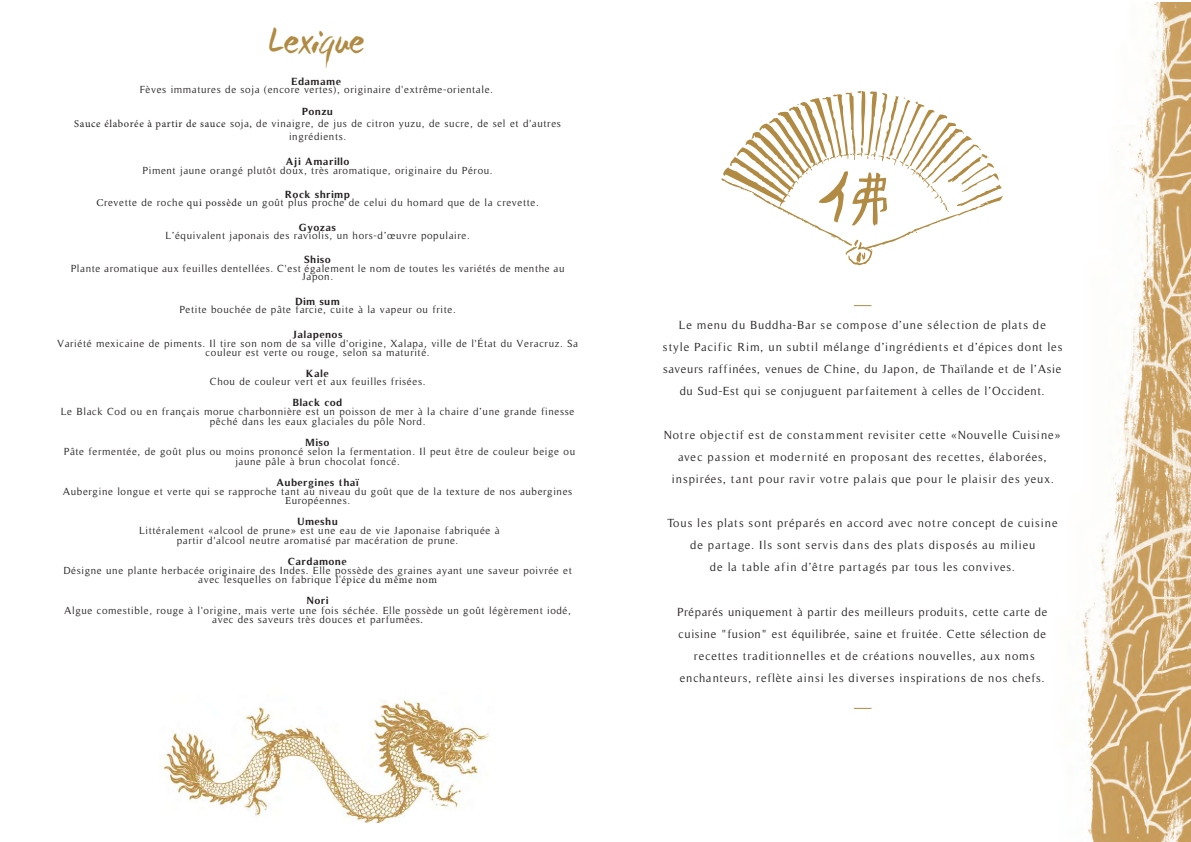
<style>
.page{position:relative;width:1191px;height:842px;background:#fff}
.page>*{position:absolute;margin:0;border:0;box-sizing:border-box;transform-origin:0 0}
.t1{font:36px "WC Mano Negra Bta";color:#b18b43}
.t2{font:12px/22px "Timeless";letter-spacing:.06em;color:#231f20;text-align:center}
.t3{font:12px/22px "Timeless";letter-spacing:.08em;color:#231f20;text-align:center}
.t4{font:10.5px/9.4px "Timeless";letter-spacing:.055em;color:#231f20;text-align:center}
.t5{font:700 10.5px "Timeless";letter-spacing:.055em;color:#231f20}
.s1{font-weight:700}
.s2{font-family:"Minion Pro"}
</style>
<div class="page">
<img style="left:853px;top:2px;width:338px;height:840px">
<img style="left:162px;top:699px;width:328px;height:124px">
<svg style="left:854px;top:305px;width:17px;height:1px"></svg>
<svg style="left:854px;top:708px;width:17px;height:1px"></svg>
<svg style="left:721px;top:90px;width:282px;height:177px"></svg>
<h1 class="t1" style="left:268px;top:18px;width:98px">Lexique</h1>
<p class="t5" style="left:291px;top:75px;width:51px">Edamame</p>
<p class="t4" style="left:140px;top:84px;width:355px">Fèves immatures de soja (encore vertes), originaire d'extrême-orientale.</p>
<p class="t4" style="left:74px;top:105px;width:488px;line-height:12.5px"><span class="s1">Ponzu<br></span><span class="s2">Sauce élaborée à partir de sauce</span> soja<span class="s2">,</span> de vinaigre, de jus de citron yuzu, de sucre, de sel et d'autres ingrédients.</p>
<p class="t5" style="left:286px;top:155px;width:65px">Aji Amarillo</p>
<p class="t4" style="left:143px;top:166px;width:351px">Piment jaune orangé plutôt doux, très aromatique, originaire du Pérou.</p>
<p class="t4" style="left:96px;top:191px;width:444px;line-height:7.9px"><span class="s1">Rock shrimp<br></span><span class="s2">C</span>revette de roche <span class="s2">qui possède</span> un goût plus proche de celui du homard que de la crevette.</p>
<p class="t5" style="left:299px;top:221px;width:39px">Gyozas</p>
<p class="t4" style="left:165px;top:230px;width:306px">L’équivalent japonais des raviolis, un hors-d’œuvre populaire.</p>
<p class="t5" style="left:304px;top:253px;width:28px">Shiso</p>
<p class="t4" style="left:71px;top:264px;width:495px;line-height:8.8px">Plante aromatique aux feuilles dentellées. C'est également le nom de toutes les variétés de menthe au<br>Japon.</p>
<p class="t5" style="left:295px;top:296px;width:46px">Dim sum</p>
<p class="t4" style="left:179px;top:305px;width:278px">Petite bouchée de pâte farcie, cuite à la vapeur ou frite.</p>
<p class="t5" style="left:292px;top:328px;width:52px">Jalapenos</p>
<p class="t4" style="left:57px;top:339px;width:522px">Variété mexicaine de piments. Il tire son nom de sa ville d'origine, Xalapa, ville de l'État du Veracruz. Sa couleur est verte ou rouge, selon sa maturité.</p>
<p class="t5" style="left:306px;top:367px;width:24px">Kale</p>
<p class="t4" style="left:210px;top:377px;width:217px">Chou de couleur vert et aux feuilles frisées.</p>
<p class="t5" style="left:293px;top:397px;width:51px">Black cod</p>
<p class="t4" style="left:61px;top:407px;width:515px">Le Black Cod ou en français morue charbonnière est un poisson de mer à la chaire d’une grande finesse pêché dans les eaux glaciales du pôle Nord.</p>
<p class="t5" style="left:306px;top:436px;width:25px">Miso</p>
<p class="t4" style="left:64px;top:447px;width:513px">Pâte fermentée, de goût plus ou moins prononcé selon la fermentation. Il peut être de couleur beige ou jaune pâle à brun chocolat foncé.</p>
<p class="t5" style="left:276px;top:476px;width:84px">Aubergines thaï</p>
<p class="t4" style="left:63px;top:487px;width:511px">Aubergine longue et verte qui se rapproche tant au niveau du goût que de la texture de nos aubergines<br><span class="s2">E</span>uropéennes.</p>
<p class="t5" style="left:297px;top:516px;width:42px">Umeshu</p>
<p class="t4" style="left:139px;top:526px;width:362px">Littéralement «alcool de prune» est une eau de vie Japonaise fabriquée à partir d'alcool neutre aromatisé par macération de prune.</p>
<p class="t5" style="left:288px;top:555px;width:60px">Cardamone</p>
<p class="t4" style="left:63px;top:566px;width:510px">Désigne une plante herbacée originaire des Indes. Elle possède des graines ayant une saveur poivrée et avec lesquelles on fabrique <span class="s2">l'épice du même nom</span></p>
<p class="t5" style="left:307px;top:595px;width:23px">Nori</p>
<p class="t4" style="left:64px;top:605px;width:508px">Algue comestible, rouge à l'origine, mais verte une fois séchée. Elle possède un goût légèrement iodé, avec des saveurs très douces et parfumées<span class="s2">.</span></p>
<p class="t2" style="left:663px;top:314px;width:401px">Le menu du Buddha-Bar se compose d’une sélection de plats de<br>style Pacific Rim, un subtil mélange d’ingrédients et d’épices dont les saveurs raffinées, venues de Chine, du Japon, de Thaïlande et de l’Asie du Sud-Est qui se conjuguent parfaitement à celles de l’Occident.</p>
<p class="t3" style="left:664px;top:424px;width:398px">Notre objectif est de constamment revisiter cette «Nouvelle Cuisine» avec passion et modernité en proposant des recettes, élaborées, inspirées, tant pour ravir votre palais que pour le plaisir des yeux.</p>
<p class="t2" style="left:667px;top:512px;width:392px">Tous les plats sont préparés en accord avec notre concept de cuisine de partage. Ils sont servis dans des plats disposés au milieu<br>de la table afin d’être partagés par tous les convives.</p>
<p class="t2" style="left:677px;top:601px;width:372px">Préparés uniquement à partir des meilleurs produits, cette carte de cuisine "fusion" est équilibrée, saine et fruitée. Cette sélection de recettes traditionnelles et de créations nouvelles, aux noms enchanteurs, reflète ainsi les diverses inspirations de nos chefs.</p>
</div>
